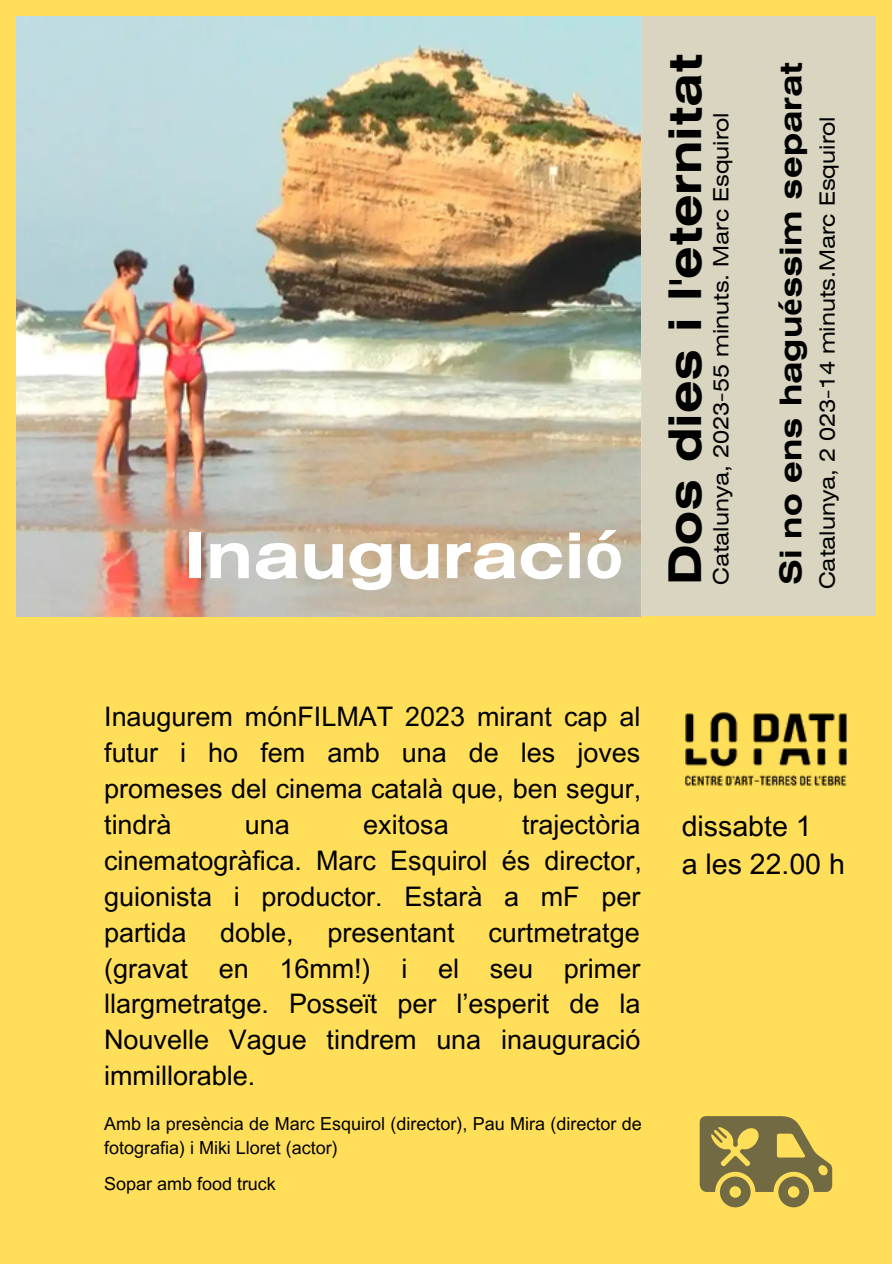
<style>
.page{position:relative;width:892px;height:1267px;background:#fff}
.page>*{position:absolute;margin:0;border:0;box-sizing:border-box;transform-origin:0 0}
.t1{font:700 62.7px "Helios Ext";color:#fff}
.t2{font:700 45px "Helios Ext";color:#000}
.t3{font:700 30px "Helios Ext";color:#000}
.t4{font:28.5px "Arial MT Pro";color:#000}
.t5{font:27px/36px "Arial MT Pro";color:#000;text-align:justify}
.t6{font:21px "Helios Ext";color:#000}
.t7{font:18px/24px "Arial MT Pro";color:#000}
.s1{font-family:"Noto Sans"}
</style>
<div class="page">
<div style="left:0;top:0;width:891px;height:1264px;background:#ffdf59"></div>
<img style="left:17px;top:17px;width:623px;height:599px">
<div style="left:641px;top:17px;width:234px;height:599px;background:#dad5c0"></div>
<svg style="left:699px;top:1116px;width:133px;height:91px"></svg>
<img style="left:685px;top:712px;width:162px;height:74px">
<p class="t1" style="left:184px;top:533px;width:441px">Inauguraci<span class="s1">ó</span></p>
<p class="t2" style="left:668px;top:585px;width:532px;rotate:-90deg">Dos dies i l'eternitat</p>
<p class="t3" style="left:779px;top:585px;width:524px;rotate:-90deg">Si no ens hagu<span class="s1">é</span>ssim separat</p>
<p class="t6" style="left:713px;top:585px;width:474px;rotate:-90deg">Catalunya, 2023-55 minuts. Marc Esquirol</p>
<p class="t6" style="left:819px;top:589px;width:474px;rotate:-90deg">Catalunya, 2 023-14 minuts.Marc Esquirol</p>
<p class="t5" style="left:104px;top:702px;width:538px">Inaugurem mónFILMAT 2023 mirant cap al futur i ho fem amb una de les joves promeses del cinema català que, ben segur, tindrà</p>
<p class="t5" style="left:104px;top:810px;width:539px;text-indent:418px">trajectòria cinematogràfica. Marc Esquirol és director, guionista i productor. Estarà a mF per partida</p>
<p class="t5" style="left:245px;top:810px;width:46px">una</p>
<p class="t5" style="left:363px;top:810px;width:87px">exitosa</p>
<p class="t5" style="left:220px;top:917px;width:75px">doble,</p>
<p class="t5" style="left:327px;top:917px;width:129px">presentant</p>
<p class="t5" style="left:104px;top:917px;width:537px;text-indent:384px">curtmetratge (gravat en 16mm!) i el seu primer llargmetratge. Posseït per l’esperit de la Nouvelle Vague tindrem una inauguració immillorable.</p>
<p class="t7" style="left:104px;top:1114px;width:539px">Amb la presència de Marc Esquirol (director), Pau Mira (director de fotografia) i Miki Lloret (actor)</p>
<p class="t7" style="left:104px;top:1174px;width:173px">Sopar amb food truck</p>
<p class="t4" style="left:681px;top:815px;width:131px">dissabte 1</p>
<p class="t4" style="left:681px;top:853px;width:164px">a les 22.00 h</p>
</div>
